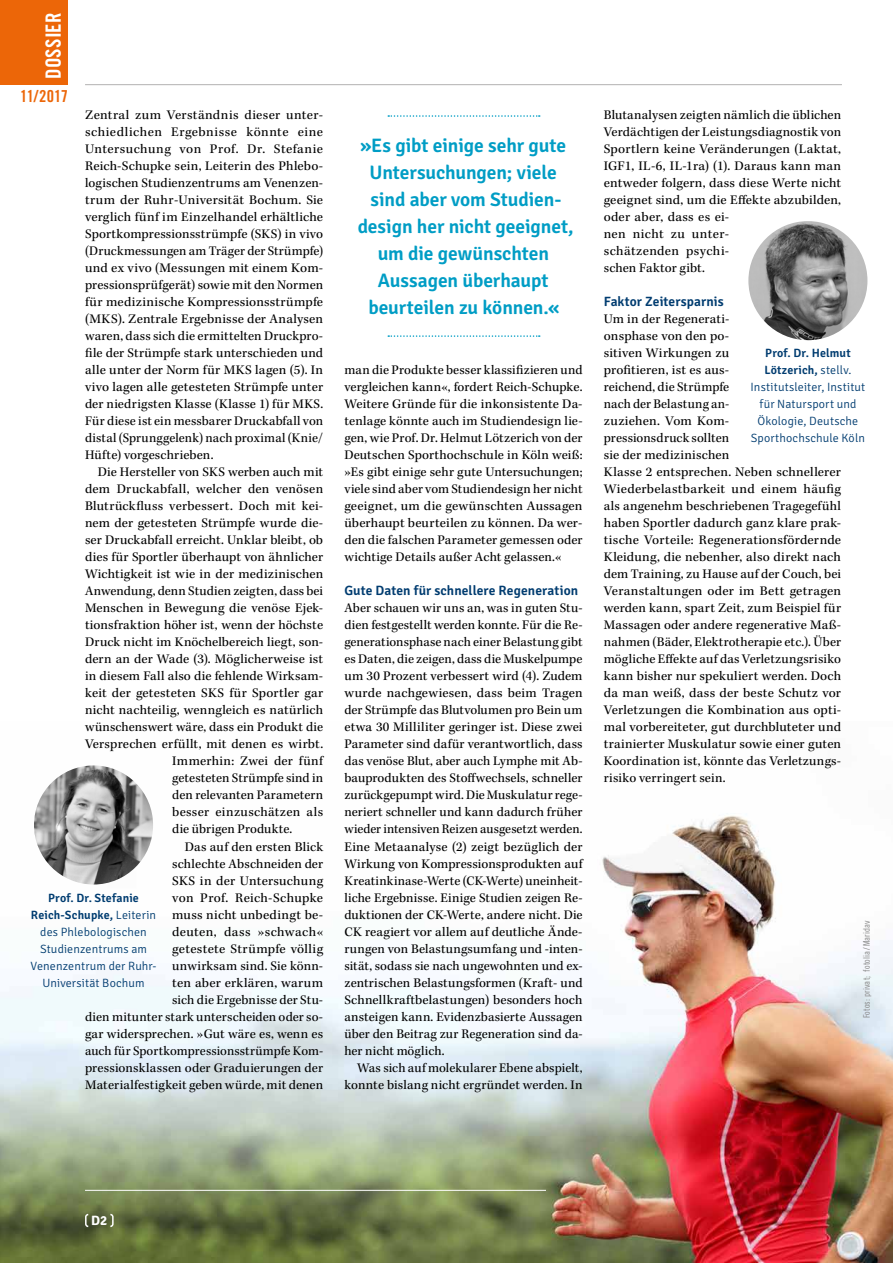
<style>
.page{position:relative;width:893px;height:1263px;background:#fff}
.page>*{position:absolute;margin:0;border:0;box-sizing:border-box;transform-origin:0 0}
.t1{font:21px "Trade Gothic LT Std Bd Cn 20";color:#fff}
.t2{font:600 19.5px/27px "Signika";letter-spacing:-.005em;color:#009dc5;text-align:center}
.t3{font:16.5px "Trade Gothic LT Std Bd Cn 20";letter-spacing:-.02em;color:#ec6608}
.t4{font:13.5px/17px "Kepler Std";letter-spacing:.01em;color:#000;text-align:justify}
.t5{font:600 13.5px "Signika";letter-spacing:.005em;color:#003c70}
.t6{font:700 13.5px "Signika";color:#fff}
.t7{font:300 12px/17px "Signika";letter-spacing:.01em;color:#003c70;text-align:center}
.t8{font:9px "Trade Gothic LT Std Cn 18";letter-spacing:.015em;color:#878787}
.s1{font-weight:600}
</style>
<div class="page">
<hr style="left:85px;top:84px;width:757px;height:1px;background:#b3b2b2">
<div style="left:0;top:0;width:68px;height:85px;background:#ec6608"></div>
<img style="left:0;top:770px;width:893px;height:493px">
<img style="left:34px;top:765px;width:119px;height:119px;border-radius:60px">
<img style="left:748px;top:221px;width:119px;height:119px;border-radius:60px">
<svg style="left:388px;top:115px;width:152px;height:2px"></svg>
<svg style="left:388px;top:335px;width:152px;height:2px"></svg>
<svg style="left:84px;top:1213px;width:6px;height:15px"></svg>
<svg style="left:109px;top:1213px;width:5px;height:15px"></svg>
<hr style="left:85px;top:1190px;width:461px;height:1px;background:#fff">
<h1 class="t1" style="left:41px;top:79px;width:67px;rotate:-90deg">DOSSIER</h1>
<p class="t3" style="left:20px;top:86px;width:49px">11/2017</p>
<p class="t4" style="left:85px;top:107px;width:240px">Zentral zum Verständnis dieser unter&shy;schiedlichen Ergebnisse könnte eine Untersuchung von Prof. Dr. Stefanie Reich-Schupke sein, Leiterin des Phlebo&shy;logischen Studienzentrums am Venenzen&shy;trum der Ruhr-Universität Bochum. Sie verglich fünf im Einzelhandel erhältliche Sportkompressionsstrümpfe (SKS) in vivo (Druckmessungen am Träger der Strümpfe) und ex vivo (Messungen mit einem Kom&shy;pressionsprüfgerät) sowie mit den Normen für medizinische Kompressionsstrümpfe (MKS). Zentrale Ergebnisse der Analysen waren, dass sich die ermittelten Druckpro&shy;file der Strümpfe stark unterschieden und alle unter der Norm für MKS lagen (5). In vivo lagen alle getesteten Strümpfe unter der niedrigsten Klasse (Klasse 1) für MKS.<br>Für diese ist ein messbarer Druckabfall von distal (Sprunggelenk) nach proximal (Knie/ Hüfte) vorgeschrieben.</p>
<p class="t4" style="left:98px;top:464px;width:227px">Die Hersteller von SKS werben auch mit</p>
<p class="t4" style="left:85px;top:481px;width:240px">dem Druckabfall, welcher den venösen</p>
<p class="t4" style="left:85px;top:498px;width:240px">Blutrückfluss verbessert. Doch mit kei-</p>
<p class="t4" style="left:85px;top:515px;width:240px">nem der getesteten Strümpfe wurde die-</p>
<p class="t4" style="left:85px;top:532px;width:240px">ser Druckabfall erreicht. Unklar bleibt, ob</p>
<p class="t4" style="left:85px;top:549px;width:240px">dies für Sportler überhaupt von ähnlicher</p>
<p class="t4" style="left:85px;top:566px;width:240px">Wichtigkeit ist wie in der medizinischen</p>
<p class="t4" style="left:85px;top:583px;width:240px">Anwendung, denn Studien zeigten, dass bei</p>
<p class="t4" style="left:85px;top:600px;width:240px">Menschen in Bewegung die venöse Ejek-</p>
<p class="t4" style="left:85px;top:617px;width:240px">tionsfraktion höher ist, wenn der höchste</p>
<p class="t4" style="left:85px;top:634px;width:240px">Druck nicht im Knöchelbereich liegt, son-</p>
<p class="t4" style="left:85px;top:651px;width:240px">dern an der Wade (3). Möglicherweise ist</p>
<p class="t4" style="left:85px;top:668px;width:240px">in diesem Fall also die fehlende Wirksam-</p>
<p class="t4" style="left:85px;top:685px;width:240px">keit der getesteten SKS für Sportler gar</p>
<p class="t4" style="left:85px;top:702px;width:240px">nicht nachteilig, wenngleich es natürlich</p>
<p class="t4" style="left:85px;top:719px;width:240px">wünschenswert wäre, dass ein Produkt die</p>
<p class="t4" style="left:85px;top:736px;width:240px">Versprechen erfüllt, mit denen es wirbt.</p>
<p class="t4" style="left:172px;top:753px;width:152px">Immerhin: Zwei der fünf</p>
<p class="t4" style="left:172px;top:770px;width:152px">getesteten Strümpfe sind in</p>
<p class="t4" style="left:172px;top:787px;width:152px">den relevanten Parametern</p>
<p class="t4" style="left:172px;top:804px;width:152px">besser einzuschätzen als</p>
<p class="t4" style="left:172px;top:821px;width:122px">die übrigen Produkte.</p>
<p class="t4" style="left:185px;top:838px;width:140px">Das auf den ersten Blick</p>
<p class="t4" style="left:172px;top:855px;width:152px">schlechte Abschneiden der</p>
<p class="t4" style="left:172px;top:872px;width:152px">SKS in der Untersuchung</p>
<p class="t4" style="left:172px;top:889px;width:152px">von Prof. Reich-Schupke</p>
<p class="t4" style="left:172px;top:906px;width:152px">muss nicht unbedingt be-</p>
<p class="t4" style="left:172px;top:923px;width:152px">deuten, dass »schwach«</p>
<p class="t4" style="left:172px;top:940px;width:152px">getestete Strümpfe völlig</p>
<p class="t4" style="left:172px;top:957px;width:152px">unwirksam sind. Sie könn-</p>
<p class="t4" style="left:172px;top:974px;width:152px">ten aber erklären, warum</p>
<p class="t4" style="left:172px;top:991px;width:152px">sich die Ergebnisse der Stu-</p>
<p class="t4" style="left:85px;top:1008px;width:240px">dien mitunter stark unterscheiden oder so-</p>
<p class="t4" style="left:85px;top:1025px;width:240px">gar widersprechen. »Gut wäre es, wenn es</p>
<p class="t4" style="left:85px;top:1042px;width:240px">auch für Sportkompressionsstrümpfe Kom-</p>
<p class="t4" style="left:85px;top:1059px;width:240px">pressionsklassen oder Graduierungen der</p>
<p class="t4" style="left:85px;top:1076px;width:240px">Materialfestigkeit geben würde, mit denen</p>
<p class="t7" style="left:31px;top:889px;width:127px"><span class="s1">Prof. Dr. Stefanie<br>Reich-Schupke,</span> Leiterin des Phlebologischen<br>Studienzentrums am<br>Venenzentrum der Ruhr-<br>Universität Bochum</p>
<h2 class="t2" style="left:358px;top:132px;width:218px">»Es gibt einige sehr gute<br>Untersuchungen; viele sind aber vom Studien&shy;design her nicht geeignet, um die gewünschten<br>Aussagen überhaupt beurteilen zu können.«</h2>
<p class="t4" style="left:344px;top:362px;width:240px">man die Produkte besser klassifizieren und vergleichen kann«, fordert Reich-Schupke.<br>Weitere Gründe für die inkonsistente Da&shy;tenlage könnte auch im Studiendesign lie&shy;gen, wie Prof. Dr. Helmut Lötzerich von der Deutschen Sporthochschule in Köln weiß: »Es gibt einige sehr gute Untersuchungen; viele sind aber vom Studiendesign her nicht geeignet, um die gewünschten Aussagen überhaupt beurteilen zu können. Da wer&shy;den die falschen Parameter gemessen oder wichtige Details außer Acht gelassen.«</p>
<p class="t5" style="left:344px;top:583px;width:235px">Gute Daten für schnellere Regeneration</p>
<p class="t4" style="left:344px;top:600px;width:240px">Aber schauen wir uns an, was in guten Stu&shy;dien festgestellt werden konnte. Für die Re&shy;generationsphase nach einer Belastung gibt es Daten, die zeigen, dass die Muskelpumpe um 30 Prozent verbessert wird (4). Zudem wurde nachgewiesen, dass beim Tragen der Strümpfe das Blutvolumen pro Bein um etwa 30 Milliliter geringer ist. Diese zwei Parameter sind dafür verantwortlich, dass das venöse Blut, aber auch Lymphe mit Ab&shy;bauprodukten des Stoffwechsels, schneller zurückgepumpt wird. Die Muskulatur rege&shy;neriert schneller und kann dadurch früher wieder intensiven Reizen ausgesetzt werden.<br>Eine Metaanalyse (2) zeigt bezüglich der Wirkung von Kompressionsprodukten auf Kreatinkinase-Werte (CK-Werte) uneinheit&shy;liche Ergebnisse. Einige Studien zeigen Re&shy;duktionen der CK-Werte, andere nicht. Die CK reagiert vor allem auf deutliche Ände&shy;rungen von Belastungsumfang und -inten&shy;sität, sodass sie nach ungewohnten und ex&shy;zentrischen Belastungsformen (Kraft- und Schnellkraftbelastungen) besonders hoch ansteigen kann. Evidenzbasierte Aussagen über den Beitrag zur Regeneration sind da&shy;her nicht möglich.</p>
<p class="t4" style="left:344px;top:1059px;width:240px;text-align:right">Was sich auf molekularer Ebene abspielt, konnte bislang nicht ergründet werden. In</p>
<p class="t4" style="left:604px;top:107px;width:239px;text-align:left">Blutanalysen zeigten nämlich die üblichen Verdächtigen der Leistungsdiagnostik von Sportlern keine Veränderungen (Laktat, IGF1, IL-6, IL-1ra) (1). Daraus kann man entweder folgern, dass diese Werte nicht geeignet sind, um die Effekte abzubilden, oder aber, dass es ei-<br>nen nicht zu unter-<br>schätzenden psychi-<br>schen Faktor gibt.</p>
<p class="t5" style="left:604px;top:294px;width:121px">Faktor Zeitersparnis</p>
<p class="t4" style="left:604px;top:311px;width:239px;text-align:left">Um in der Regenerati-<br>onsphase von den po-<br>sitiven Wirkungen zu<br>profitieren, ist es aus-<br>reichend, die Strümpfe<br>nach der Belastung an-<br>zuziehen. Vom Kom-<br>pressionsdruck sollten<br>sie der medizinischen<br>Klasse 2 entsprechen. Neben schnellerer Wiederbelastbarkeit und einem häufig als angenehm beschriebenen Tragegefühl haben Sportler dadurch ganz klare prak&shy;tische Vorteile: Regenerationsfördernde Kleidung, die nebenher, also direkt nach dem Training, zu Hause auf der Couch, bei Veranstaltungen oder im Bett getragen werden kann, spart Zeit, zum Beispiel für Massagen oder andere regenerative Maß&shy;nahmen (Bäder, Elektrotherapie etc.). Über mögliche Effekte auf das Verletzungsrisiko kann bisher nur spekuliert werden. Doch da man weiß, dass der beste Schutz vor Verletzungen die Kombination aus opti&shy;mal vorbereiteter, gut durchbluteter und trainierter Muskulatur sowie einer guten Koordination ist, könnte das Verletzungs&shy;risiko verringert sein.</p>
<p class="t7" style="left:750px;top:345px;width:116px"><span class="s1">Prof. Dr. Helmut<br>Lötzerich,</span> stellv.<br>Institutsleiter, Institut für Natursport und<br>Ökologie, Deutsche<br>Sporthochschule Köln</p>
<p class="t8" style="left:861px;top:1018px;width:99px;rotate:-90deg">Fotos: privat; fotolia /Maridav</p>
<p class="t6" style="left:91px;top:1212px;width:18px">D2</p>
</div>
